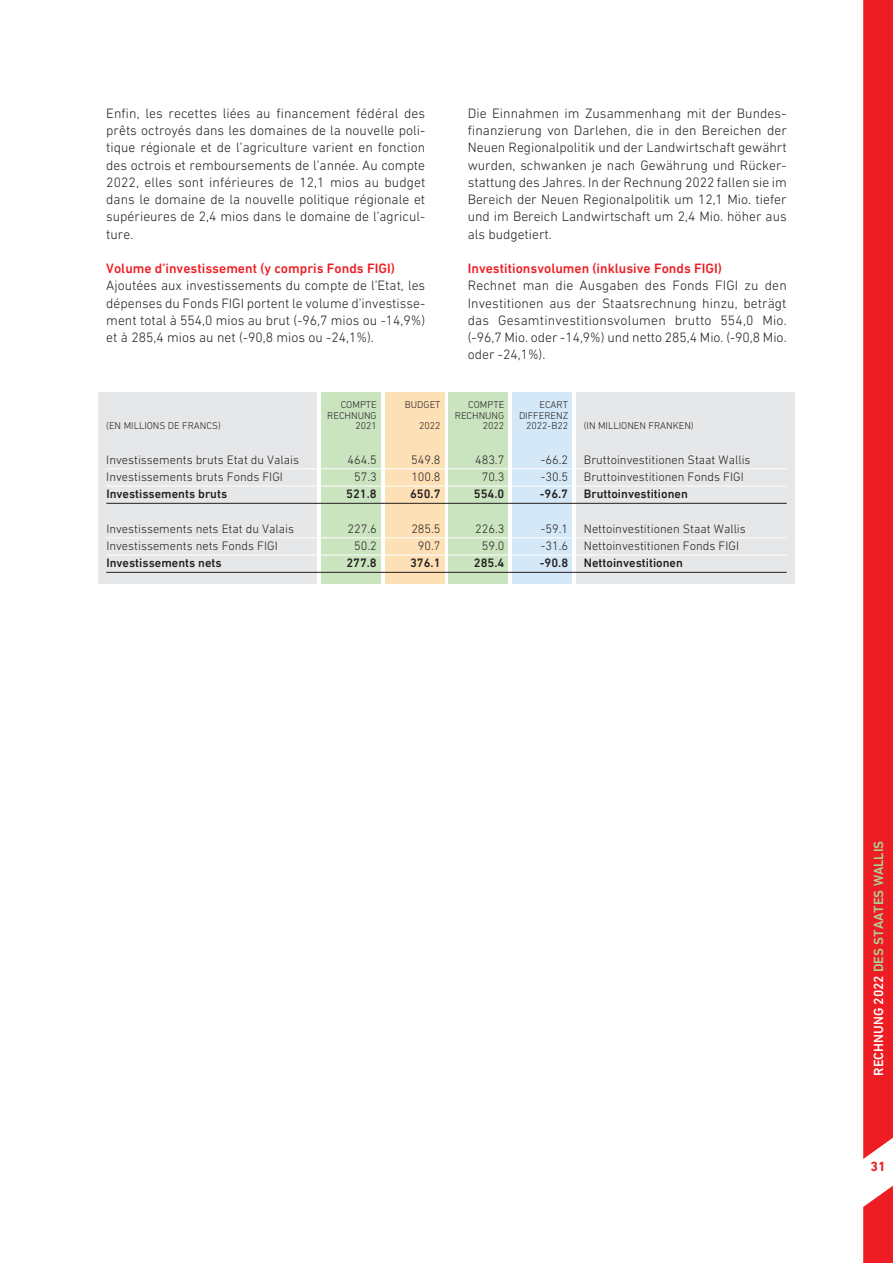
<style>
.page{position:relative;width:893px;height:1263px;background:#fff}
.page>*{position:absolute;margin:0;border:0;box-sizing:border-box;transform-origin:0 0}
.t1{font:300 13.8px/17.2px "DIN Next LT Pro";color:#231f20;text-align:justify}
.t2{font:500 13.8px "DIN Next LT Pro";color:#ee1d23}
.t3{font:500 13.5px "DIN Next LT Pro";color:#aad59b}
.t4{font:700 13.5px "DIN Next LT Pro";color:#ee1d23}
.t5{font:300 12.45px "DIN Next LT Pro";color:#231f20}
.t6{font:500 12.45px "DIN Next LT Pro";color:#231f20}
.t7{font:300 10.05px "DIN Next LT Pro";color:#231f20}
.s1{color:#fff}
</style>
<div class="page">
<svg style="left:863px;top:1185px;width:30px;height:78px;background:#f03f44"></svg>
<svg style="left:863px;top:0;width:30px;height:1159px;background:#ee2228"></svg>
<div style="left:576px;top:392px;width:219px;height:192px;background:#e6e7e9"></div>
<div style="left:98px;top:392px;width:219px;height:192px;background:#e6e7e9"></div>
<div style="left:321px;top:392px;width:60px;height:192px;background:#cae4c0"></div>
<div style="left:385px;top:392px;width:59px;height:192px;background:#fee0b6"></div>
<div style="left:449px;top:392px;width:59px;height:192px;background:#cae4c0"></div>
<div style="left:512px;top:392px;width:60px;height:192px;background:#d4e8f7"></div>
<hr style="left:106px;top:468px;width:681px;height:1px;background:#fff">
<hr style="left:106px;top:486px;width:681px;height:1px;background:#fff">
<hr style="left:106px;top:503px;width:681px;height:1px;background:#231f20">
<hr style="left:106px;top:537px;width:681px;height:1px;background:#fff">
<hr style="left:106px;top:555px;width:681px;height:1px;background:#fff">
<hr style="left:106px;top:572px;width:681px;height:1px;background:#231f20">
<p class="t1" style="left:106px;top:104px;width:321px">Enfin, les recettes liées au financement fédéral des prêts octroyés dans les domaines de la nouvelle poli&shy;tique régionale et de l’agriculture varient en fonction des octrois et remboursements de l’année. Au compte 2022, elles sont inférieures de 12,1 mios au budget dans le domaine de la nouvelle politique régionale et supérieures de 2,4 mios dans le domaine de l’agricul&shy;ture.</p>
<p class="t2" style="left:106px;top:260px;width:290px">Volume d’investissement (y compris Fonds FIGI)</p>
<p class="t1" style="left:106px;top:277px;width:320px">Ajoutées aux investissements du compte de l’Etat, les dépenses du Fonds FIGI portent le volume d’investisse&shy;ment total à 554,0 mios au brut (-96,7 mios ou -14,9%) et à 285,4 mios au net (-90,8 mios ou -24,1%).</p>
<p class="t1" style="left:468px;top:104px;width:321px">Die Einnahmen im Zusammenhang mit der Bundes&shy;finanzierung von Darlehen, die in den Bereichen der Neuen Regionalpolitik und der Landwirtschaft gewährt wurden, schwanken je nach Gewährung und Rücker&shy;stattung des Jahres. In der Rechnung 2022 fallen sie im Bereich der Neuen Regionalpolitik um 12,1 Mio. tiefer und im Bereich Landwirtschaft um 2,4 Mio. höher aus als budgetiert.</p>
<p class="t2" style="left:468px;top:260px;width:256px">Investitionsvolumen (inklusive Fonds FIGI)</p>
<p class="t1" style="left:468px;top:277px;width:321px">Rechnet man die Ausgaben des Fonds FIGI zu den Investitionen aus der Staatsrechnung hinzu, beträgt das Gesamtinvestitionsvolumen brutto 554,0 Mio. (-96,7 Mio. oder -14,9%) und netto 285,4 Mio. (-90,8 Mio. oder -24,1%).</p>
<p class="t7" style="left:341px;top:399px;width:38px">COMPTE</p>
<p class="t7" style="left:405px;top:399px;width:37px">BUDGET</p>
<p class="t7" style="left:468px;top:399px;width:38px">COMPTE</p>
<p class="t7" style="left:539px;top:399px;width:30px">ECART</p>
<p class="t7" style="left:327px;top:410px;width:51px">RECHNUNG</p>
<p class="t7" style="left:455px;top:410px;width:51px">RECHNUNG</p>
<p class="t7" style="left:519px;top:410px;width:51px">DIFFERENZ</p>
<p class="t7" style="left:106px;top:420px;width:116px">(EN MILLIONS DE FRANCS)</p>
<p class="t7" style="left:355px;top:420px;width:23px">2021</p>
<p class="t7" style="left:419px;top:420px;width:23px">2022</p>
<p class="t7" style="left:483px;top:420px;width:23px">2022</p>
<p class="t7" style="left:526px;top:420px;width:43px">2022-B22</p>
<p class="t7" style="left:584px;top:420px;width:111px">(IN MILLIONEN FRANKEN)</p>
<p class="t5" style="left:106px;top:452px;width:194px">Investissements bruts Etat du Valais</p>
<p class="t5" style="left:348px;top:452px;width:31px">464.5</p>
<p class="t5" style="left:411px;top:452px;width:31px">549.8</p>
<p class="t5" style="left:475px;top:452px;width:31px">483.7</p>
<p class="t5" style="left:541px;top:452px;width:29px">-66.2</p>
<p class="t5" style="left:584px;top:452px;width:168px">Bruttoinvestitionen Staat Wallis</p>
<p class="t5" style="left:106px;top:470px;width:178px">Investissements bruts Fonds FIGI</p>
<p class="t5" style="left:354px;top:470px;width:24px">57.3</p>
<p class="t5" style="left:411px;top:470px;width:31px">100.8</p>
<p class="t5" style="left:482px;top:470px;width:24px">70.3</p>
<p class="t5" style="left:541px;top:470px;width:29px">-30.5</p>
<p class="t5" style="left:584px;top:470px;width:161px">Bruttoinvestitionen Fonds FIGI</p>
<p class="t6" style="left:106px;top:487px;width:122px">Investissements bruts</p>
<p class="t6" style="left:346px;top:487px;width:32px">521.8</p>
<p class="t6" style="left:410px;top:487px;width:32px">650.7</p>
<p class="t6" style="left:474px;top:487px;width:32px">554.0</p>
<p class="t6" style="left:540px;top:487px;width:30px">-96.7</p>
<p class="t6" style="left:584px;top:487px;width:105px">Bruttoinvestitionen</p>
<p class="t5" style="left:106px;top:521px;width:189px">Investissements nets Etat du Valais</p>
<p class="t5" style="left:348px;top:521px;width:31px">227.6</p>
<p class="t5" style="left:411px;top:521px;width:31px">285.5</p>
<p class="t5" style="left:475px;top:521px;width:31px">226.3</p>
<p class="t5" style="left:541px;top:521px;width:29px">-59.1</p>
<p class="t5" style="left:584px;top:521px;width:164px">Nettoinvestitionen Staat Wallis</p>
<p class="t5" style="left:106px;top:539px;width:173px">Investissements nets Fonds FIGI</p>
<p class="t5" style="left:354px;top:539px;width:24px">50.2</p>
<p class="t5" style="left:418px;top:539px;width:24px">90.7</p>
<p class="t5" style="left:482px;top:539px;width:24px">59.0</p>
<p class="t5" style="left:541px;top:539px;width:29px">-31.6</p>
<p class="t5" style="left:584px;top:539px;width:157px">Nettoinvestitionen Fonds FIGI</p>
<p class="t6" style="left:106px;top:556px;width:117px">Investissements nets</p>
<p class="t6" style="left:346px;top:556px;width:32px">277.8</p>
<p class="t6" style="left:410px;top:556px;width:32px">376.1</p>
<p class="t6" style="left:474px;top:556px;width:32px">285.4</p>
<p class="t6" style="left:540px;top:556px;width:30px">-90.8</p>
<p class="t6" style="left:584px;top:556px;width:101px">Nettoinvestitionen</p>
<p class="t3" style="left:871px;top:1075px;width:236px;rotate:-90deg"><span class="s1">RECHNUNG 2022</span> DES STAATES WALLIS</p>
<p class="t4" style="left:871px;top:1158px;width:17px">31</p>
</div>
